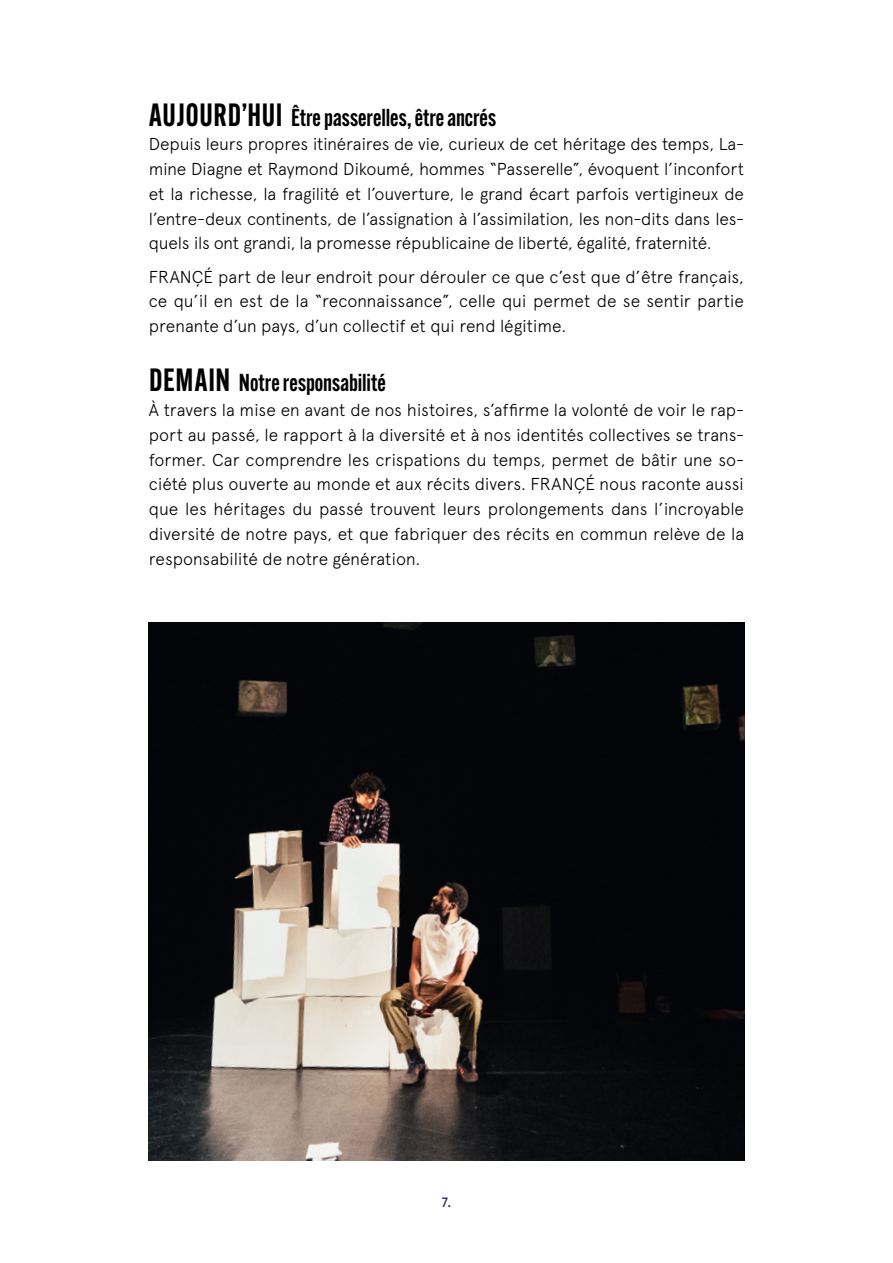
<style>
.page{position:relative;width:893px;height:1263px;background:#fff}
.page>*{position:absolute;margin:0;border:0;box-sizing:border-box;transform-origin:0 0}
.t1{font:600 24px "Alternate Gothic Cond ATF";color:#000}
.t2{font:300 17.25px/24.8px "Apercu Pro";letter-spacing:-.01em;color:#000;text-align:justify}
.t3{font:500 13.5px "Apercu Pro";color:#272453}
.s1{font-size:31.5px}
</style>
<div class="page">
<img style="left:149px;top:623px;width:595px;height:538px">
<h1 class="t1" style="left:149px;top:102px;width:349px"><span class="s1">AUJOURD’HUI</span> Être passerelles, être ancrés</h1>
<p class="t2" style="left:149px;top:130px;width:597px">Depuis leurs propres itinéraires de vie, curieux de cet héritage des temps, La&shy;mine Diagne et Raymond Dikoumé, hommes “Passerelle”, évoquent l’inconfort et la richesse, la fragilité et l’ouverture, le grand écart parfois vertigineux de l’entre-deux continents, de l’assignation à l’assimilation, les non-dits dans les&shy;quels ils ont grandi, la promesse républicaine de liberté, égalité, fraternité.</p>
<p class="t2" style="left:149px;top:263px;width:597px">FRANÇÉ part de leur endroit pour dérouler ce que c’est que d’être français, ce qu’il en est de la “reconnaissance”, celle qui permet de se sentir partie prenante d’un pays, d’un collectif et qui rend légitime.</p>
<h1 class="t1" style="left:149px;top:368px;width:238px"><span class="s1">DEMAIN</span> Notre responsabilité</h1>
<p class="t2" style="left:149px;top:396px;width:597px">À travers la mise en avant de nos histoires, s’affirme la volonté de voir le rap&shy;port au passé, le rapport à la diversité et à nos identités collectives se trans&shy;former. Car comprendre les crispations du temps, permet de bâtir une so&shy;ciété plus ouverte au monde et aux récits divers. FRANÇÉ nous raconte aussi que les héritages du passé trouvent leurs prolongements dans l’incroyable diversité de notre pays, et que fabriquer des récits en commun relève de la responsabilité de notre génération.</p>
<p class="t3" style="left:441px;top:1192px;width:11px">7.</p>
</div>
